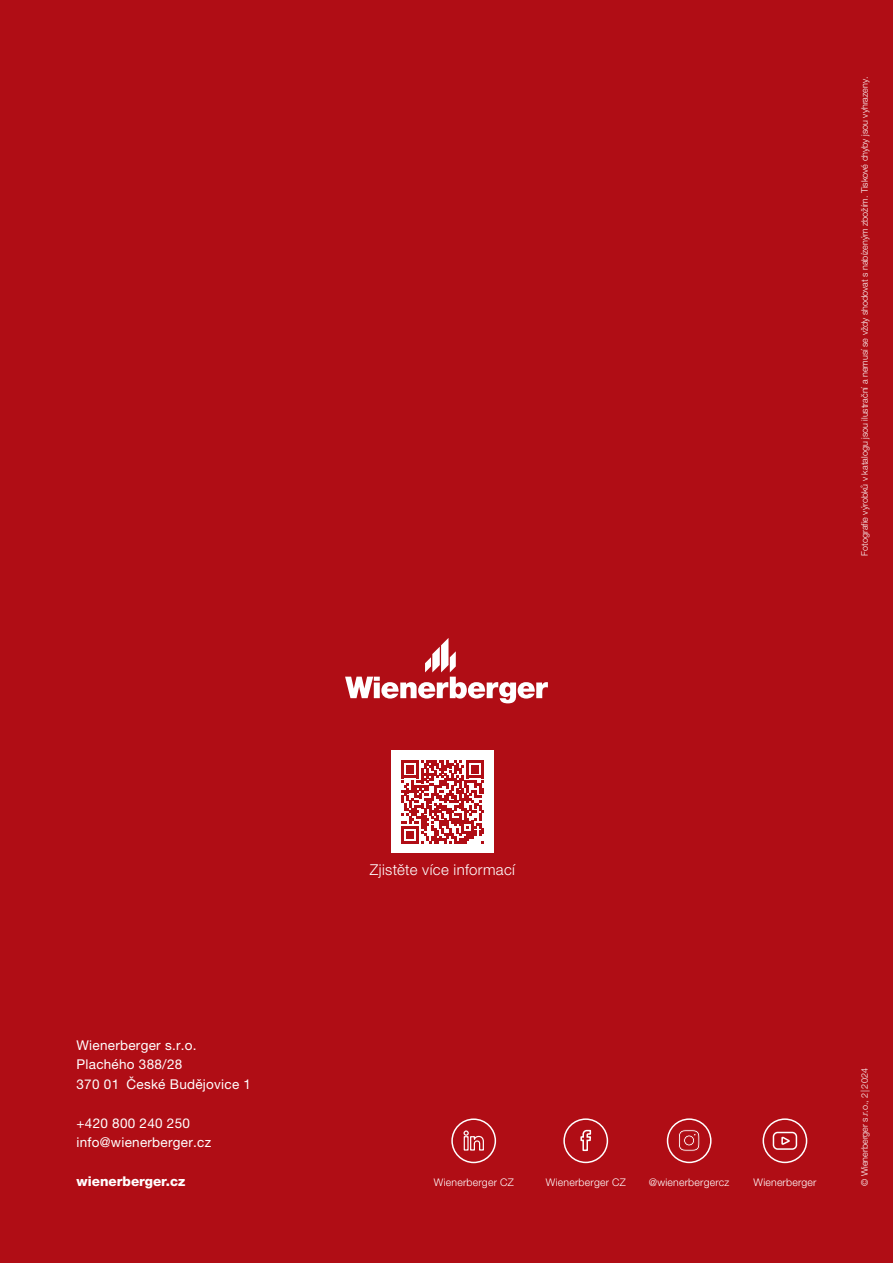
<style>
.page{position:relative;width:893px;height:1263px;background:#b00d15}
.page>*{position:absolute;margin:0;border:0;box-sizing:border-box;transform-origin:0 0}
.t1{font:300 15px "Helvetica Neue LT Pro";letter-spacing:.025em;color:#fff}
.t2{font:13.5px/19.5px "Helvetica Neue LT Pro";letter-spacing:.02em;color:#fff}
.t3{font:800 13.5px "Helvetica Neue LT Pro";color:#fff}
.t4{font:300 10.5px "Helvetica Neue LT Pro";letter-spacing:.02em;color:#fff}
.t5{font:300 9px "Helvetica Neue LT Pro";color:#fff}
</style>
<div class="page">
<svg style="left:580px;top:1129px;width:12px;height:35px"></svg>
<div style="left:563px;top:1118px;width:45px;height:45px;border:2px solid #fff;border-radius:50%"></div>
<div style="left:667px;top:1118px;width:44px;height:45px;border:2px solid #fff;border-radius:50%"></div>
<svg style="left:678px;top:1129px;width:22px;height:22px"></svg>
<div style="left:763px;top:1118px;width:44px;height:45px;border:2px solid #fff;border-radius:50%"></div>
<div style="left:773px;top:1132px;width:24px;height:18px;border:2px solid #fff;border-radius:4px"></div>
<svg style="left:781px;top:1136px;width:9px;height:9px"></svg>
<svg style="left:345px;top:638px;width:203px;height:65px"></svg>
<div style="left:451px;top:1118px;width:45px;height:45px;border:2px solid #fff;border-radius:50%"></div>
<svg style="left:463px;top:1130px;width:21px;height:21px"></svg>
<div style="left:391px;top:750px;width:103px;height:103px;background:#fff"></div>
<svg style="left:401px;top:760px;width:83px;height:83px"></svg>
<p class="t5" style="left:859px;top:556px;width:481px;rotate:-90deg">Fotografie výrobků v katalogu jsou ilustrační a nemusí se vždy shodovat s nabízeným zbožím. Tiskové chyby jsou vyhrazeny.</p>
<h1 class="t1" style="left:370px;top:860px;width:147px">Zjistěte více informací</h1>
<h2 class="t2" style="left:77px;top:1035px;width:176px">Wienerberger s.r.o.<br>Plachého 388/28<br>370 01 České Budějovice 1</h2>
<h2 class="t2" style="left:77px;top:1113px;width:136px">+420 800 240 250 info@wienerberger.cz</h2>
<h2 class="t3" style="left:77px;top:1173px;width:110px">wienerberger.cz</h2>
<p class="t4" style="left:546px;top:1176px;width:81px">Wienerberger CZ</p>
<p class="t4" style="left:649px;top:1176px;width:82px">@wienerbergercz</p>
<p class="t4" style="left:753px;top:1176px;width:65px">Wienerberger</p>
<p class="t4" style="left:434px;top:1176px;width:81px">Wienerberger CZ</p>
<p class="t5" style="left:859px;top:1186px;width:120px;rotate:-90deg">© Wienerberger s.r.o., 2| 2024</p>
</div>
